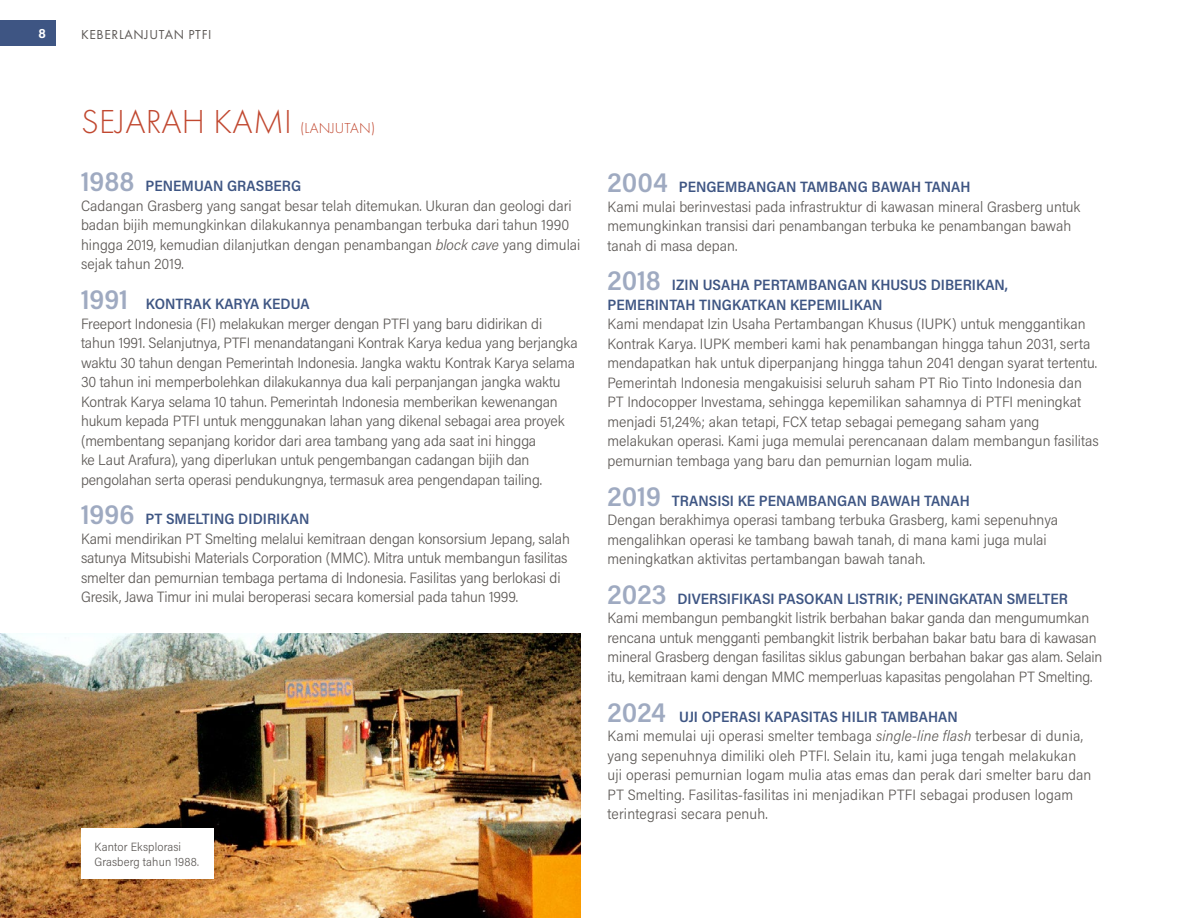
<style>
.page{position:relative;width:1188px;height:918px;background:#fff}
.page>*{position:absolute;margin:0;border:0;box-sizing:border-box;transform-origin:0 0}
.t1{font:300 34.5px "Futura PT";letter-spacing:.01em;color:#c14830}
.t2{font:300 15px/19.5px "Acumin Pro Semi Cond";letter-spacing:-.005em;color:#5d5956}
.t3{font:600 15px/19.5px "Acumin Pro Semi Cond";letter-spacing:.005em;color:#3e5583}
.t4{font:300 15px "Futura PT";letter-spacing:.01em;color:#c14830}
.t5{font:13.5px "Futura PT";letter-spacing:.05em;color:#5d5956}
.t6{font:700 13.5px "Acumin Pro Semi Cond";color:#fff}
.t7{font:300 12px/15px "Acumin Pro Semi Cond";letter-spacing:.01em;color:#5d5956}
.s1{font-weight:600;font-size:27px;color:#9faac1}
.s2{font-weight:600;color:#3e5583}
.s3{font-style:italic}
.s4{font-size:27px;color:#9faac1}
</style>
<div class="page">
<div style="left:0;top:21px;width:56px;height:25px;background:#3e5583"></div>
<img style="left:0;top:633px;width:580px;height:285px">
<div style="left:81px;top:828px;width:133px;height:51px;background:#fff"></div>
<p class="t6" style="left:39px;top:24px;width:9px">8</p>
<p class="t5" style="left:81px;top:26px;width:132px">KEBERLANJUTAN PTFI</p>
<h1 class="t1" style="left:81px;top:102px;width:212px">SEJARAH KAMI</h1>
<p class="t4" style="left:300px;top:119px;width:77px">(LANJUTAN)</p>
<p class="t2" style="left:81px;top:176px;width:501px"><span class="s1">1988</span> <span class="s2">PENEMUAN GRASBERG<br></span>Cadangan Grasberg yang sangat besar telah ditemukan. Ukuran dan geologi dari badan bijih memungkinkan dilakukannya penambangan terbuka dari tahun 1990 hingga 2019, kemudian dilanjutkan dengan penambangan <span class="s3">block cave</span> yang dimulai sejak tahun 2019.</p>
<p class="t2" style="left:81px;top:294px;width:498px"><span class="s1">1991</span> <span class="s2">KONTRAK KARYA KEDUA<br></span>Freeport Indonesia (FI) melakukan merger dengan PTFI yang baru didirikan di tahun 1991. Selanjutnya, PTFI menandatangani Kontrak Karya kedua yang berjangka waktu 30 tahun dengan Pemerintah Indonesia. Jangka waktu Kontrak Karya selama 30 tahun ini memperbolehkan dilakukannya dua kali perpanjangan jangka waktu Kontrak Karya selama 10 tahun. Pemerintah Indonesia memberikan kewenangan hukum kepada PTFI untuk menggunakan lahan yang dikenal sebagai area proyek (membentang sepanjang koridor dari area tambang yang ada saat ini hingga<br>ke Laut Arafura), yang diperlukan untuk pengembangan cadangan bijih dan pengolahan serta operasi pendukungnya, termasuk area pengendapan tailing.</p>
<p class="t2" style="left:81px;top:509px;width:491px"><span class="s1">1996</span> <span class="s2">PT SMELTING DIDIRIKAN<br></span>Kami mendirikan PT Smelting melalui kemitraan dengan konsorsium Jepang, salah satunya Mitsubishi Materials Corporation (MMC). Mitra untuk membangun fasilitas smelter dan pemurnian tembaga pertama di Indonesia. Fasilitas yang berlokasi di Gresik, Jawa Timur ini mulai beroperasi secara komersial pada tahun 1999.</p>
<p class="t7" style="left:94px;top:838px;width:106px">Kantor Eksplorasi<br>Grasberg tahun 1988.</p>
<p class="t2" style="left:608px;top:177px;width:474px"><span class="s1">2004</span> <span class="s2">PENGEMBANGAN TAMBANG BAWAH TANAH<br></span>Kami mulai berinvestasi pada infrastruktur di kawasan mineral Grasberg untuk memungkinkan transisi dari penambangan terbuka ke penambangan bawah tanah di masa depan.</p>
<p class="t3" style="left:607px;top:275px;width:402px"><span class="s4">2018</span> IZIN USAHA PERTAMBANGAN KHUSUS DIBERIKAN,<br>PEMERINTAH TINGKATKAN KEPEMILIKAN</p>
<p class="t2" style="left:607px;top:314px;width:493px">Kami mendapat Izin Usaha Pertambangan Khusus (IUPK) untuk menggantikan Kontrak Karya. IUPK memberi kami hak penambangan hingga tahun 2031, serta mendapatkan hak untuk diperpanjang hingga tahun 2041 dengan syarat tertentu.<br>Pemerintah Indonesia mengakuisisi seluruh saham PT Rio Tinto Indonesia dan PT Indocopper Investama, sehingga kepemilikan sahamnya di PTFI meningkat menjadi 51,24%; akan tetapi, FCX tetap sebagai pemegang saham yang melakukan operasi. Kami juga memulai perencanaan dalam membangun fasilitas pemurnian tembaga yang baru dan pemurnian logam mulia.</p>
<p class="t2" style="left:608px;top:490px;width:452px"><span class="s1">2019</span> <span class="s2">TRANSISI KE PENAMBANGAN BAWAH TANAH<br></span>Dengan berakhimya operasi tambang terbuka Grasberg, kami sepenuhnya mengalihkan operasi ke tambang bawah tanah, di mana kami juga mulai meningkatkan aktivitas pertambangan bawah tanah.</p>
<p class="t2" style="left:607px;top:588px;width:497px"><span class="s1">2023</span> <span class="s2">DIVERSIFIKASI PASOKAN LISTRIK; PENINGKATAN SMELTER<br></span>Kami membangun pembangkit listrik berbahan bakar ganda dan mengumumkan rencana untuk mengganti pembangkit listrik berbahan bakar batu bara di kawasan mineral Grasberg dengan fasilitas siklus gabungan berbahan bakar gas alam. Selain itu, kemitraan kami dengan MMC memperluas kapasitas pengolahan PT Smelting.</p>
<p class="t2" style="left:608px;top:706px;width:485px"><span class="s1">2024</span> <span class="s2">UJI OPERASI KAPASITAS HILIR TAMBAHAN<br></span>Kami memulai uji operasi smelter tembaga <span class="s3">single-line flash</span> terbesar di dunia, yang sepenuhnya dimiliki oleh PTFI. Selain itu, kami juga tengah melakukan uji operasi pemurnian logam mulia atas emas dan perak dari smelter baru dan PT Smelting. Fasilitas-fasilitas ini menjadikan PTFI sebagai produsen logam terintegrasi secara penuh.</p>
</div>
